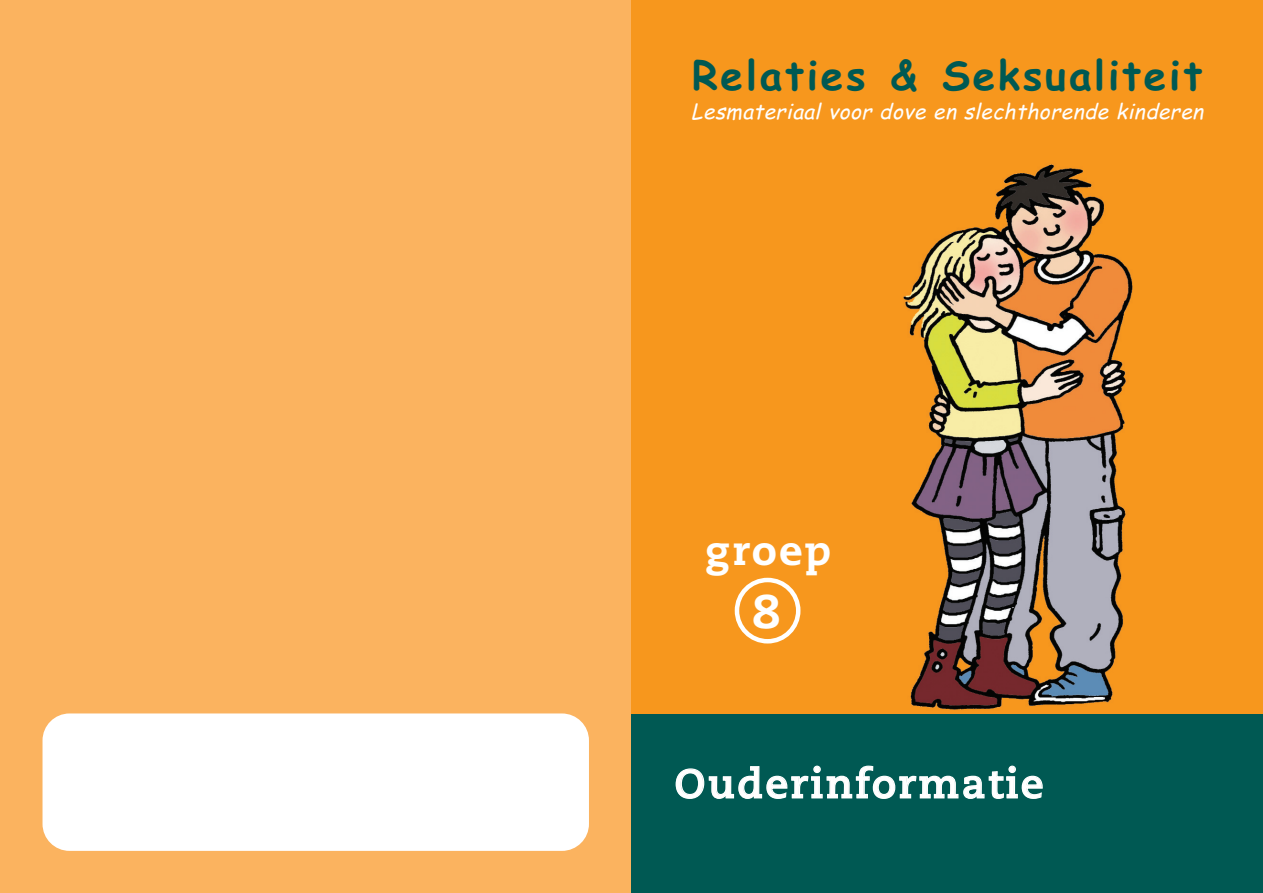
<style>
.page{position:relative;width:1263px;height:893px;background:#fff}
.page>*{position:absolute;margin:0;border:0;box-sizing:border-box;transform-origin:0 0}
.t1{font:800 46.8px "Caecilia";color:#fff}
.t2{font:800 41.1px "Caecilia";letter-spacing:.06em;color:#fff}
.t3{font:700 40.5px "Comic Sans MS";letter-spacing:.065em;color:#005953}
.t4{font:700 40.5px "Caecilia";letter-spacing:.065em;color:#fff}
.t5{font:italic 21px "Comic Sans MS";color:#fff}
</style>
<div class="page">
<div style="left:0;top:0;width:631px;height:893px;background:#fbb35f"></div>
<div style="left:631px;top:0;width:632px;height:893px;background:#f7971d"></div>
<img style="left:888px;top:164px;width:256px;height:551px">
<div style="left:631px;top:715px;width:632px;height:178px;background:#005953"></div>
<div style="left:43px;top:713px;width:546px;height:138px;background:#fff;border-radius:27px"></div>
<svg style="left:735px;top:578px;width:65px;height:65px"></svg>
<h3 class="t3" style="left:692px;top:59px;width:512px">Relaties &amp; Seksualiteit</h3>
<p class="t5" style="left:691px;top:103px;width:518px">Lesmateriaal voor dove en slechthorende kinderen</p>
<h2 class="t2" style="left:706px;top:534px;width:128px">groep</h2>
<h1 class="t1" style="left:752px;top:592px;width:29px">8</h1>
<h3 class="t4" style="left:675px;top:767px;width:370px">Ouderinformatie</h3>
</div>
